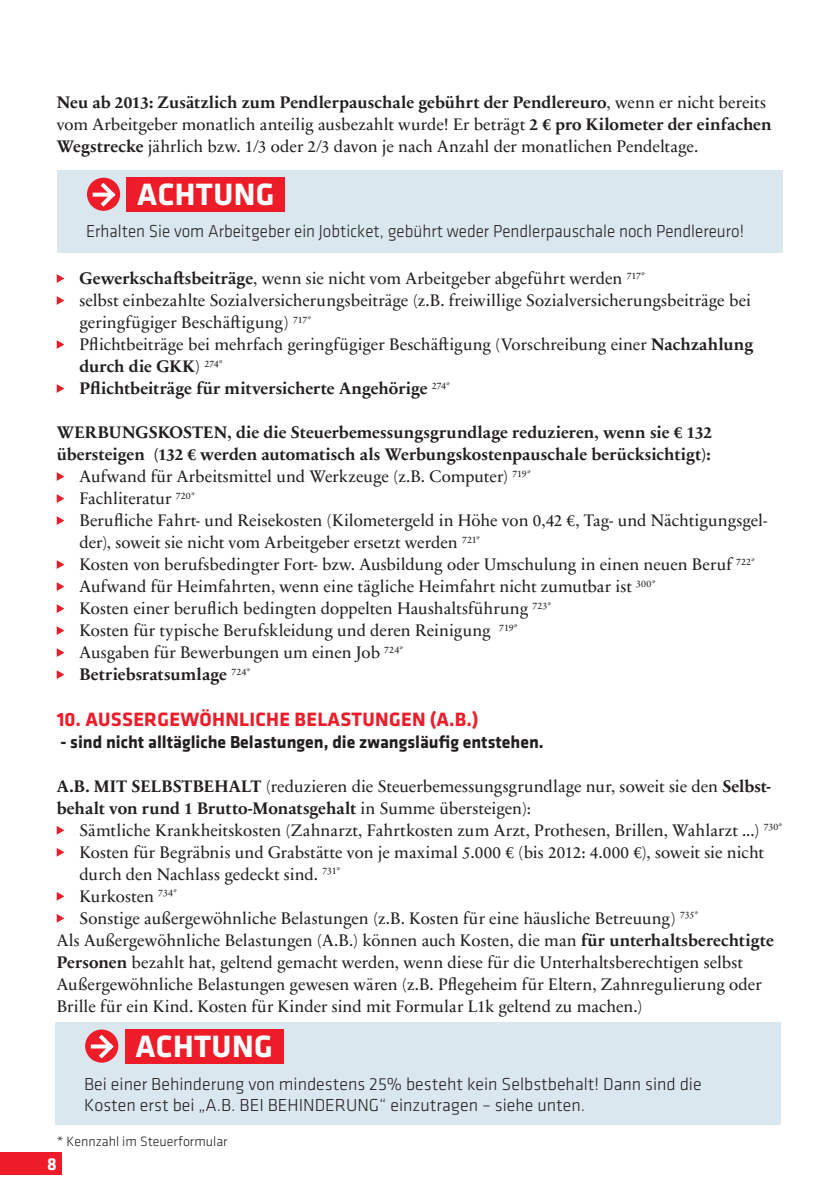
<style>
.page{position:relative;width:840px;height:1191px;background:#fff}
.page>*{position:absolute;margin:0;border:0;box-sizing:border-box;transform-origin:0 0}
.t1{font:700 32px "Klavika";letter-spacing:.015em;color:#fff}
.t2{font:700 20px "Klavika";letter-spacing:.015em;color:#ee1c28}
.t3{font:300 18px/21.6px "Klavika";color:#231f20}
.t4{font:300 18px "Klavika";color:#231f20;scale:.95 1}
.t5{font:700 18px "Klavika";color:#231f20}
.t6{font:700 18px "Klavika";color:#fff}
.t7{font:17px/22px "Sabon Next LT Pro";color:#231f20}
.t8{font:700 17px "Sabon Next LT Pro";color:#231f20}
.t9{font:300 14px "Klavika";color:#231f20}
.s1{font-weight:700}
</style>
<div class="page">
<div style="left:0;top:1152px;width:61px;height:22px;background:#ee1c28"></div>
<svg style="left:57px;top:274px;width:7px;height:9px"></svg>
<svg style="left:57px;top:296px;width:7px;height:9px"></svg>
<svg style="left:57px;top:340px;width:7px;height:9px"></svg>
<svg style="left:57px;top:384px;width:7px;height:9px"></svg>
<svg style="left:57px;top:472px;width:7px;height:9px"></svg>
<svg style="left:57px;top:494px;width:7px;height:9px"></svg>
<svg style="left:57px;top:516px;width:7px;height:9px"></svg>
<svg style="left:57px;top:560px;width:7px;height:9px"></svg>
<svg style="left:57px;top:582px;width:7px;height:9px"></svg>
<svg style="left:57px;top:604px;width:7px;height:9px"></svg>
<svg style="left:57px;top:626px;width:7px;height:9px"></svg>
<svg style="left:57px;top:648px;width:7px;height:9px"></svg>
<svg style="left:57px;top:670px;width:7px;height:9px"></svg>
<svg style="left:57px;top:826px;width:7px;height:8px"></svg>
<svg style="left:57px;top:848px;width:7px;height:8px"></svg>
<svg style="left:57px;top:892px;width:7px;height:8px"></svg>
<svg style="left:57px;top:914px;width:7px;height:8px"></svg>
<div style="left:55px;top:1022px;width:725px;height:102px;background:#dae7ee"></div>
<div style="left:125px;top:1029px;width:158px;height:34px;background:#ee1c28"></div>
<div style="left:85px;top:1029px;width:33px;height:33px;background:#ee1c28;border-radius:50%"></div>
<svg style="left:91px;top:1044px;width:3px;height:4px"></svg>
<svg style="left:94px;top:1030px;width:24px;height:32px"></svg>
<div style="left:57px;top:170px;width:724px;height:82px;background:#dae7ee"></div>
<div style="left:127px;top:177px;width:158px;height:34px;background:#ee1c28"></div>
<div style="left:87px;top:178px;width:33px;height:33px;background:#ee1c28;border-radius:50%"></div>
<svg style="left:93px;top:193px;width:3px;height:4px"></svg>
<svg style="left:96px;top:178px;width:24px;height:33px"></svg>
<p class="t7" style="left:57px;top:91px;width:716px"><span class="s1">Neu ab 2013: Zusätzlich zum Pendlerpauschale gebührt der Pendlereuro</span>, wenn er nicht bereits vom Arbeitgeber monatlich anteilig ausbezahlt wurde! Er beträgt <span class="s1">2 € pro Kilometer der einfachen<br>Wegstrecke</span> jährlich bzw. 1/3 oder 2/3 davon je nach Anzahl der monatlichen Pendeltage.</p>
<h1 class="t1" style="left:137px;top:177px;width:139px">ACHTUNG</h1>
<p class="t4" style="left:86px;top:222px;width:693px">Erhalten Sie vom Arbeitgeber ein Jobticket, gebührt weder Pendlerpauschale noch Pendlereuro!</p>
<p class="t7" style="left:79px;top:267px;width:675px"><span class="s1">Gewerkschaftsbeiträge</span>, wenn sie nicht vom Arbeitgeber abgeführt werden <sup>717*<br></sup>selbst einbezahlte Sozialversicherungsbeiträge (z.B. freiwillige Sozialversicherungsbeiträge bei geringfügiger Beschäftigung) <sup>717*<br></sup>Pflichtbeiträge bei mehrfach geringfügiger Beschäftigung (Vorschreibung einer <span class="s1">Nachzahlung durch die GKK</span>) <sup>274*<br></sup><span class="s1">Pflichtbeiträge für mitversicherte Angehörige</span> <sup>274*</sup></p>
<p class="t8" style="left:57px;top:419px;width:656px">WERBUNGSKOSTEN, die die Steuerbemessungsgrundlage reduzieren, wenn sie € 132</p>
<p class="t8" style="left:57px;top:441px;width:655px">übersteigen (132 € werden automatisch als Werbungskostenpauschale berücksichtigt):</p>
<p class="t7" style="left:79px;top:465px;width:453px">Aufwand für Arbeitsmittel und Werkzeuge (z.B. Computer) <sup>719*</sup></p>
<p class="t7" style="left:79px;top:487px;width:117px">Fachliteratur <sup>720*</sup></p>
<p class="t7" style="left:79px;top:509px;width:689px">Berufliche Fahrt- und Reisekosten (Kilometergeld in Höhe von 0,42 €, Tag- und Nächtigungsgel-</p>
<p class="t7" style="left:79px;top:531px;width:402px">der), soweit sie nicht vom Arbeitgeber ersetzt werden <sup>721*</sup></p>
<p class="t7" style="left:79px;top:553px;width:677px">Kosten von berufsbedingter Fort- bzw. Ausbildung oder Umschulung in einen neuen Beruf <sup>722*</sup></p>
<p class="t7" style="left:79px;top:575px;width:577px">Aufwand für Heimfahrten, wenn eine tägliche Heimfahrt nicht zumutbar ist <sup>300*</sup></p>
<p class="t7" style="left:79px;top:597px;width:473px">Kosten einer beruflich bedingten doppelten Haushaltsführung <sup>723*</sup></p>
<p class="t7" style="left:79px;top:619px;width:439px">Kosten für typische Berufskleidung und deren Reinigung <sup>719*</sup></p>
<p class="t7" style="left:79px;top:641px;width:325px">Ausgaben für Bewerbungen um einen Job <sup>724*</sup></p>
<p class="t8" style="left:79px;top:661px;width:172px">Betriebsratsumlage <sup>724*</sup></p>
<p class="t2" style="left:57px;top:709px;width:423px">10. AUSSERGEWÖHNLICHE BELASTUNGEN (A.B.)</p>
<p class="t5" style="left:60px;top:732px;width:484px">- sind nicht alltägliche Belastungen, die zwangsläufig entstehen.</p>
<p class="t7" style="left:57px;top:774px;width:715px"><span class="s1">A.B. MIT SELBSTBEHALT</span> (reduzieren die Steuerbemessungsgrundlage nur, soweit sie den <span class="s1">Selbst&shy;behalt von rund 1 Brutto-Monatsgehalt</span> in Summe übersteigen):</p>
<p class="t7" style="left:79px;top:818px;width:704px">Sämtliche Krankheitskosten (Zahnarzt, Fahrtkosten zum Arzt, Prothesen, Brillen, Wahlarzt ...) <sup>730*</sup></p>
<p class="t7" style="left:79px;top:840px;width:685px">Kosten für Begräbnis und Grabstätte von je maximal 5.000 € (bis 2012: 4.000 €), soweit sie nicht</p>
<p class="t7" style="left:79px;top:862px;width:262px">durch den Nachlass gedeckt sind. <sup>731*</sup></p>
<p class="t7" style="left:79px;top:884px;width:99px">Kurkosten <sup>734*</sup></p>
<p class="t7" style="left:79px;top:906px;width:620px">Sonstige außergewöhnliche Belastungen (z.B. Kosten für eine häusliche Betreuung) <sup>735*</sup></p>
<p class="t7" style="left:57px;top:928px;width:718px">Als Außergewöhnliche Belastungen (A.B.) können auch Kosten, die man <span class="s1">für unterhaltsberechtigte</span></p>
<p class="t7" style="left:57px;top:950px;width:687px"><span class="s1">Personen</span> bezahlt hat, geltend gemacht werden, wenn diese für die Unterhaltsberechtigen selbst</p>
<p class="t7" style="left:57px;top:972px;width:706px">Außergewöhnliche Belastungen gewesen wären (z.B. Pflegeheim für Eltern, Zahnregulierung oder</p>
<p class="t7" style="left:57px;top:994px;width:587px">Brille für ein Kind. Kosten für Kinder sind mit Formular L1k geltend zu machen.)</p>
<h1 class="t1" style="left:135px;top:1028px;width:139px">ACHTUNG</h1>
<p class="t3" style="left:84px;top:1073px;width:618px">Bei einer Behinderung von mindestens 25% besteht kein Selbstbehalt! Dann sind die<br>Kosten erst bei „A.B. BEI BEHINDERUNG“ einzutragen – siehe unten.</p>
<p class="t9" style="left:57px;top:1134px;width:172px">* Kennzahl im Steuerformular</p>
<p class="t6" style="left:47px;top:1153px;width:11px">8</p>
</div>
